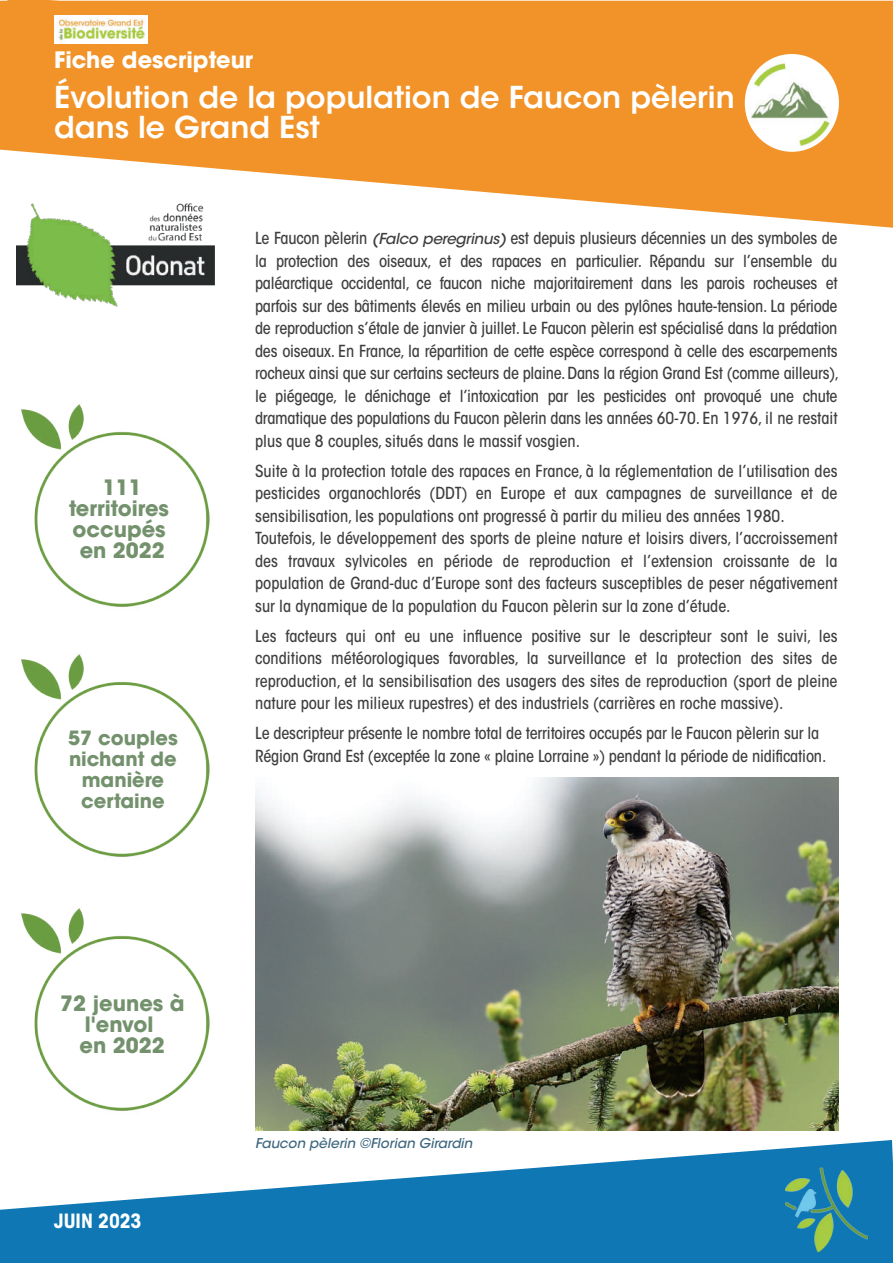
<style>
.page{position:relative;width:893px;height:1263px;background:#fff}
.page>*{position:absolute;margin:0;border:0;box-sizing:border-box;transform-origin:0 0}
.t1{font:600 30px/30.5px "ITC Avant Garde Std";color:#fff}
.t2{font:700 22.5px "ITC Avant Garde Std";color:#fff}
.t3{font:700 21px/21px "ITC Avant Garde Std";color:#73916c;text-align:center}
.t4{font:700 19.5px/21px "ITC Avant Garde Std";color:#73916c;text-align:center}
.t5{font:700 condensed 19.5px "ITC Avant Garde Std";color:#fff}
.t6{font:500 condensed 16.5px/22.5px "ITC Avant Garde Std";color:#3e3e3f;text-align:justify}
.t7{font:italic 500 13.5px "ITC Avant Garde Std";color:#3f687f}
.s1{font-style:italic;font-stretch:normal;font-size:15px}
</style>
<div class="page">
<svg style="left:0;top:0;width:893px;height:228px"></svg>
<div style="left:0;top:1px;width:893px;height:121px;background:#f29329"></div>
<img style="left:16px;top:202px;width:198px;height:104px">
<svg style="left:0;top:1140px;width:893px;height:123px;fill:#0e77b4"></svg>
<img style="left:745px;top:54px;width:94px;height:98px;border-radius:50%">
<img style="left:21px;top:653px;width:189px;height:204px">
<img style="left:21px;top:907px;width:189px;height:204px">
<img style="left:21px;top:403px;width:189px;height:204px">
<img style="left:255px;top:778px;width:584px;height:352px">
<img style="left:779px;top:1163px;width:96px;height:95px">
<img style="left:54px;top:16px;width:94px;height:28px">
<h2 class="t2" style="left:54px;top:51px;width:201px">Fiche descripteur</h2>
<h1 class="t1" style="left:54px;top:85px;width:682px">Évolution de la population de Faucon pèlerin dans le Grand Est</h1>
<p class="t3" style="left:69px;top:480px;width:102px">111 territoires occupés en 2022</p>
<p class="t4" style="left:68px;top:730px;width:111px">57 couples nichant de manière certaine</p>
<p class="t6" style="left:255px;top:229px;width:586px">Le Faucon pèlerin <span class="s1">(Falco peregrinus)</span> est depuis plusieurs décennies un des symboles de la protection des oiseaux, et des rapaces en particulier. Répandu sur l’ensemble du paléarctique occidental, ce faucon niche majoritairement dans les parois rocheuses et parfois sur des bâtiments élevés en milieu urbain ou des pylônes haute-tension. La période de reproduction s’étale de janvier à juillet. Le Faucon pèlerin est spécialisé dans la prédation des oiseaux. En France, la répartition de cette espèce correspond à celle des escarpements rocheux ainsi que sur certains secteurs de plaine.Dans la région Grand Est (comme ailleurs), le piégeage, le dénichage et l’intoxication par les pesticides ont provoqué une chute dramatique des populations du Faucon pèlerin dans les années 60-70. En 1976, il ne restait plus que 8 couples, situés dans le massif vosgien.</p>
<p class="t6" style="left:255px;top:461px;width:584px;text-align:left">Suite à la protection totale des rapaces en France, à la réglementation de l’utilisation des pesticides organochlorés (DDT) en Europe et aux campagnes de surveillance et de sensibilisation, les populations ont progressé à partir du milieu des années 1980.<br>Toutefois, le développement des sports de pleine nature et loisirs divers, l’accroissement des travaux sylvicoles en période de reproduction et l’extension croissante de la population de Grand-duc d’Europe sont des facteurs susceptibles de peser négativement sur la dynamique de la population du Faucon pèlerin sur la zone d’étude.</p>
<p class="t6" style="left:255px;top:626px;width:584px">Les facteurs qui ont eu une influence positive sur le descripteur sont le suivi, les conditions météorologiques favorables, la surveillance et la protection des sites de reproduction, et la sensibilisation des usagers des sites de reproduction (sport de pleine nature pour les milieux rupestres) et des industriels (carrières en roche massive).</p>
<p class="t6" style="left:255px;top:724px;width:573px">Le descripteur présente le nombre total de territoires occupés par le Faucon pèlerin sur la<br>Région Grand Est (exceptée la zone « plaine Lorraine ») pendant la période de nidification.</p>
<p class="t3" style="left:60px;top:995px;width:126px">72 jeunes à l'envol<br>en 2022</p>
<p class="t5" style="left:54px;top:1214px;width:89px">JUIN 2023</p>
<p class="t7" style="left:255px;top:1138px;width:219px">Faucon pèlerin ©Florian Girardin</p>
</div>
